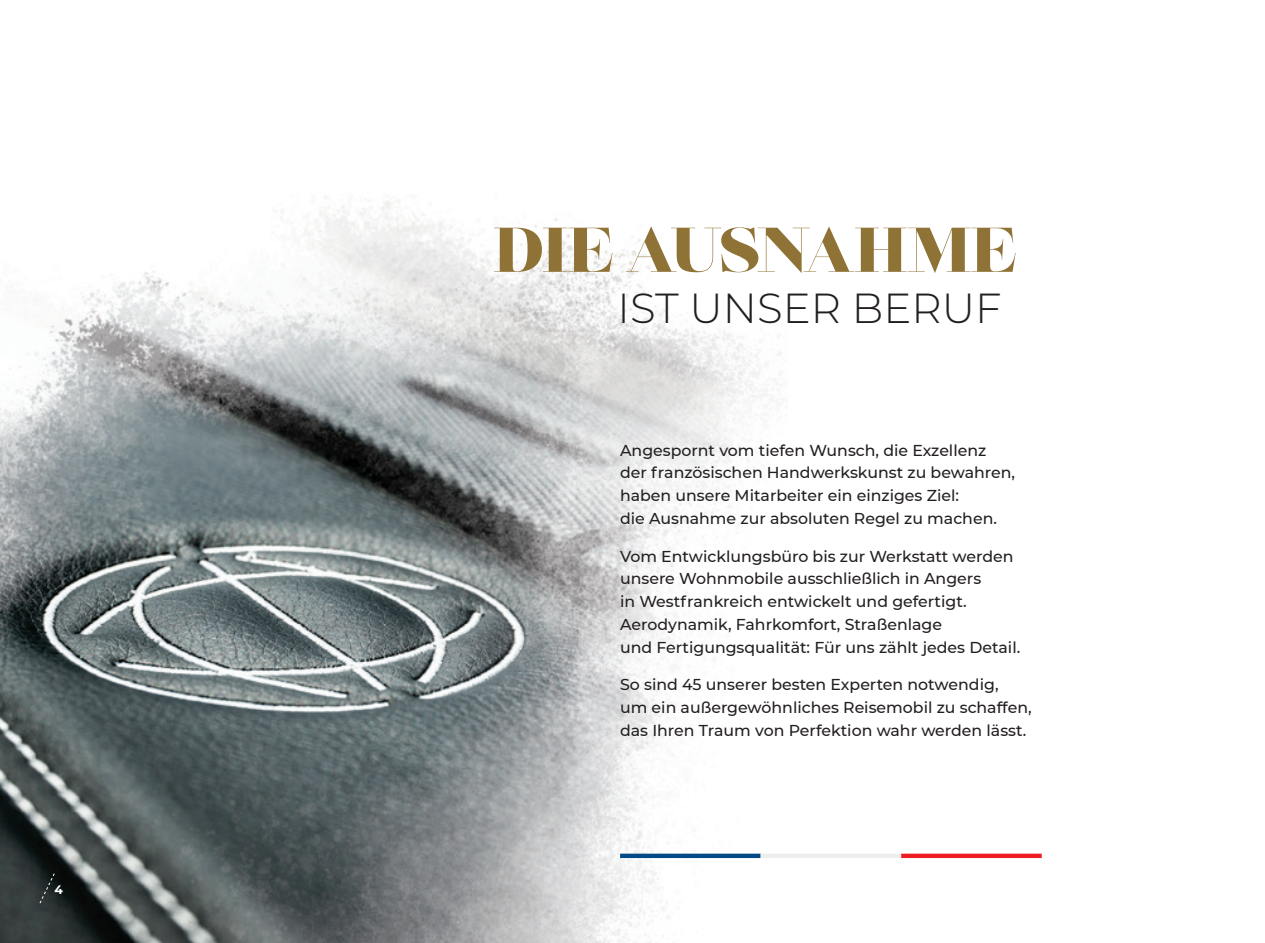
<style>
.page{position:relative;width:1265px;height:943px;background:#fff}
.page>*{position:absolute;margin:0;border:0;box-sizing:border-box;transform-origin:0 0}
.t1{font:63px "Lust Didone";letter-spacing:-.02em;color:#8f7235}
.t2{font:300 42px "Montserrat";color:#231f20}
.t3{font:500 15.75px/22.8px "Montserrat";color:#231f20}
.t4{font:700 12.25px "Montserrat";color:#fff}
</style>
<div class="page">
<img style="left:0;top:196px;width:784px;height:747px">
<div style="left:620px;top:853px;width:141px;height:5px;background:#004b87"></div>
<div style="left:761px;top:853px;width:140px;height:5px;background:#eeeeef"></div>
<div style="left:901px;top:853px;width:141px;height:5px;background:#ee1d23"></div>
<svg style="left:39px;top:872px;width:16px;height:32px"></svg>
<p class="t4" style="left:55px;top:881px;width:10px">4</p>
<h1 class="t1" style="left:494px;top:210px;width:524px">DIE AUSNAHME</h1>
<h2 class="t2" style="left:618px;top:280px;width:385px">IST UNSER BERUF</h2>
<p class="t3" style="left:620px;top:438px;width:396px">Angespornt vom tiefen Wunsch, die Exzellenz der französischen Handwerkskunst zu bewahren, haben unsere Mitarbeiter ein einziges Ziel:<br>die Ausnahme zur absoluten Regel zu machen.</p>
<p class="t3" style="left:620px;top:544px;width:402px">Vom Entwicklungsbüro bis zur Werkstatt werden unsere Wohnmobile ausschließlich in Angers<br>in Westfrankreich entwickelt und gefertigt.<br>Aerodynamik, Fahrkomfort, Straßenlage<br>und Fertigungsqualität: Für uns zählt jedes Detail.</p>
<p class="t3" style="left:620px;top:672px;width:413px">So sind 45 unserer besten Experten notwendig,<br>um ein außergewöhnliches Reisemobil zu schaffen, das Ihren Traum von Perfektion wahr werden lässt.</p>
</div>
